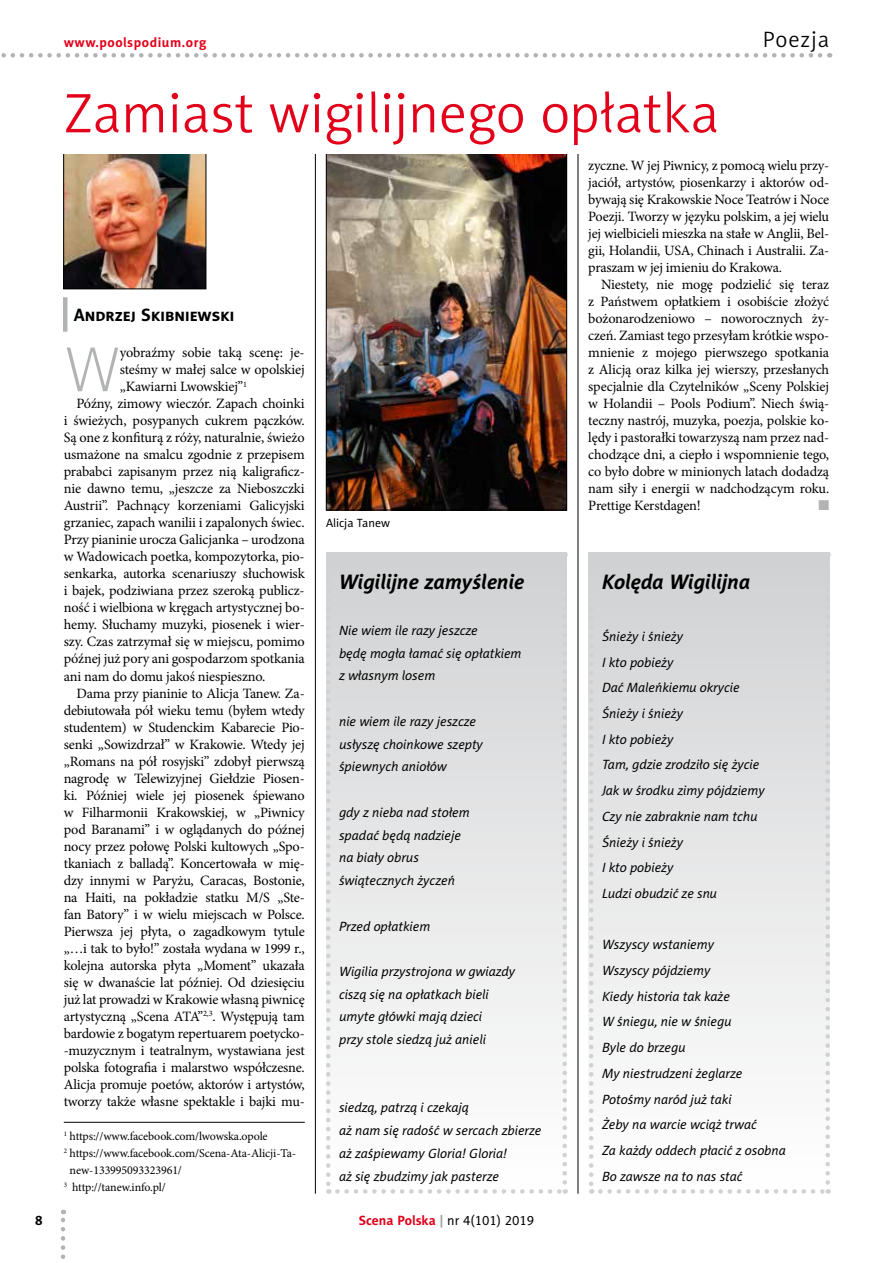
<style>
.page{position:relative;width:893px;height:1263px;background:#fff}
.page>*{position:absolute;margin:0;border:0;box-sizing:border-box;transform-origin:0 0}
.t1{font:64.5px "Naomi Sans EFN Thin";color:#b1b3b4}
.t2{font:56.25px "Naomi Sans EFN Light";color:#e2001a}
.t3{font:22.5px "Naomi Sans EFN Light";letter-spacing:.04em;color:#000}
.t4{font:italic 700 21px "Naomi Sans EFN";color:#000}
.t5{font:700 18px "Naomi Sans EFN";color:#000}
.t6{font:14.25px/17px "Minion Pro";letter-spacing:-.015em;color:#000;text-align:justify}
.t7{font:14.25px "Zapf Dingbats ITC";color:#b1b3b4}
.t8{font:italic 13.5px/25.7px "Naomi Sans EFN";color:#000}
.t9{font:13.5px "Naomi Sans EFN";color:#000}
.t10{font:700 13.5px "Naomi Sans EFN";letter-spacing:.04em;color:#e2001a}
.t11{font:700 13.5px "Naomi Sans EFN";color:#000}
.t12{font:12px "Minion Pro";letter-spacing:-.01em;color:#000}
.t13{font:12px "Naomi Sans EFN";color:#000}
.s1{font-weight:700;color:#e2001a}
.s2{font-weight:700;color:#9c9e9f}
</style>
<div class="page">
<svg style="left:61px;top:1210px;width:4px;height:49px"></svg>
<hr style="left:315px;top:85px;width:1px;height:1109px;background:#000">
<hr style="left:578px;top:85px;width:1px;height:1109px;background:#000">
<svg style="left:1px;top:53px;width:819px;height:5px"></svg>
<hr style="left:63px;top:297px;width:4px;height:35px;background:#b1b3b4">
<img style="left:65px;top:155px;width:139px;height:132px">
<div style="left:63px;top:153px;width:143px;height:136px;border:1px solid #000"></div>
<img style="left:328px;top:155px;width:237px;height:353px">
<div style="left:326px;top:153px;width:241px;height:357px;border:1px solid #000"></div>
<div style="left:64px;top:85px;width:765px;height:68px;background:#fff"></div>
<hr style="left:64px;top:1122px;width:241px;height:1px;background:#000">
<div style="left:589px;top:552px;width:241px;height:642px;background:linear-gradient(to bottom,#d0d1d2,#fff)"></div>
<svg style="left:589px;top:564px;width:4px;height:630px"></svg>
<svg style="left:600px;top:1189px;width:229px;height:5px"></svg>
<svg style="left:825px;top:552px;width:5px;height:630px"></svg>
<svg style="left:591px;top:552px;width:228px;height:5px"></svg>
<div style="left:326px;top:552px;width:241px;height:642px;background:linear-gradient(to bottom,#d0d1d2,#fff)"></div>
<svg style="left:326px;top:564px;width:4px;height:630px"></svg>
<svg style="left:337px;top:1189px;width:229px;height:5px"></svg>
<svg style="left:562px;top:552px;width:5px;height:630px"></svg>
<svg style="left:328px;top:552px;width:228px;height:5px"></svg>
<p class="t10" style="left:64px;top:34px;width:144px">www.poolspodium.org</p>
<h2 class="t2" style="left:64px;top:81px;width:657px">Zamiast wigilijnego opłatka</h2>
<h3 class="t3" style="left:763px;top:26px;width:68px">Poezja</h3>
<p class="t5" style="left:74px;top:304px;width:162px">Andrzej Skibniewski</p>
<h1 class="t1" style="left:64px;top:334px;width:58px">W</h1>
<p class="t6" style="left:120px;top:344px;width:186px">yobraźmy sobie taką scenę: je-</p>
<p class="t6" style="left:120px;top:361px;width:186px">steśmy w małej salce w opolskiej</p>
<p class="t6" style="left:120px;top:378px;width:129px">„Kawiarni Lwowskiej”<sup>1</sup></p>
<p class="t6" style="left:77px;top:395px;width:230px">Późny, zimowy wieczór. Zapach choinki</p>
<p class="t6" style="left:64px;top:412px;width:242px">i świeżych, posypanych cukrem pączków.</p>
<p class="t6" style="left:64px;top:429px;width:242px">Są one z konfiturą z róży, naturalnie, świeżo</p>
<p class="t6" style="left:64px;top:446px;width:242px">usmażone na smalcu zgodnie z przepisem</p>
<p class="t6" style="left:64px;top:463px;width:242px">prababci zapisanym przez nią kaligraficz-</p>
<p class="t6" style="left:64px;top:480px;width:242px">nie dawno temu, „jeszcze za Nieboszczki</p>
<p class="t6" style="left:64px;top:497px;width:242px">Austrii”. Pachnący korzeniami Galicyjski</p>
<p class="t6" style="left:64px;top:514px;width:242px">grzaniec, zapach wanilii i zapalonych świec.</p>
<p class="t6" style="left:64px;top:531px;width:242px">Przy pianinie urocza Galicjanka – urodzona</p>
<p class="t6" style="left:64px;top:548px;width:242px">w Wadowicach poetka, kompozytorka, pio-</p>
<p class="t6" style="left:64px;top:565px;width:242px">senkarka, autorka scenariuszy słuchowisk</p>
<p class="t6" style="left:64px;top:582px;width:242px">i bajek, podziwiana przez szeroką publicz-</p>
<p class="t6" style="left:64px;top:599px;width:242px">ność i wielbiona w kręgach artystycznej bo-</p>
<p class="t6" style="left:64px;top:616px;width:242px">hemy. Słuchamy muzyki, piosenek i wier-</p>
<p class="t6" style="left:64px;top:633px;width:242px">szy. Czas zatrzymał się w miejscu, pomimo</p>
<p class="t6" style="left:64px;top:650px;width:242px">późnej już pory ani gospodarzom spotkania</p>
<p class="t6" style="left:64px;top:667px;width:203px">ani nam do domu jakoś niespieszno.</p>
<p class="t6" style="left:77px;top:684px;width:230px">Dama przy pianinie to Alicja Tanew. Za-</p>
<p class="t6" style="left:64px;top:701px;width:242px">debiutowała pół wieku temu (byłem wtedy</p>
<p class="t6" style="left:64px;top:719px;width:242px">studentem) w Studenckim Kabarecie Pio-</p>
<p class="t6" style="left:64px;top:736px;width:242px">senki „Sowizdrzał” w Krakowie. Wtedy jej</p>
<p class="t6" style="left:64px;top:753px;width:242px">„Romans na pół rosyjski” zdobył pierwszą</p>
<p class="t6" style="left:64px;top:770px;width:242px">nagrodę w Telewizyjnej Giełdzie Piosen-</p>
<p class="t6" style="left:64px;top:787px;width:242px">ki. Później wiele jej piosenek śpiewano</p>
<p class="t6" style="left:64px;top:804px;width:242px">w Filharmonii Krakowskiej, w „Piwnicy</p>
<p class="t6" style="left:64px;top:821px;width:242px">pod Baranami” i w oglądanych do późnej</p>
<p class="t6" style="left:64px;top:838px;width:242px">nocy przez połowę Polski kultowych „Spo-</p>
<p class="t6" style="left:64px;top:855px;width:242px">tkaniach z balladą”. Koncertowała w mię-</p>
<p class="t6" style="left:64px;top:872px;width:242px">dzy innymi w Paryżu, Caracas, Bostonie,</p>
<p class="t6" style="left:64px;top:889px;width:242px">na Haiti, na pokładzie statku M/S „Ste-</p>
<p class="t6" style="left:64px;top:906px;width:242px">fan Batory” i w wielu miejscach w Polsce.</p>
<p class="t6" style="left:64px;top:923px;width:242px">Pierwsza jej płyta, o zagadkowym tytule</p>
<p class="t6" style="left:64px;top:940px;width:242px">„…i tak to było!” została wydana w 1999 r.,</p>
<p class="t6" style="left:64px;top:957px;width:242px">kolejna autorska płyta „Moment” ukazała</p>
<p class="t6" style="left:64px;top:974px;width:242px">się w dwanaście lat później. Od dziesięciu</p>
<p class="t6" style="left:64px;top:991px;width:242px">już lat prowadzi w Krakowie własną piwnicę</p>
<p class="t6" style="left:64px;top:1008px;width:242px">artystyczną „Scena ATA”<sup>2,3</sup>. Występują tam</p>
<p class="t6" style="left:64px;top:1025px;width:242px">bardowie z bogatym repertuarem poetycko-</p>
<p class="t6" style="left:64px;top:1042px;width:242px">-muzycznym i teatralnym, wystawiana jest</p>
<p class="t6" style="left:64px;top:1059px;width:242px">polska fotografia i malarstwo współczesne.</p>
<p class="t6" style="left:64px;top:1076px;width:242px">Alicja promuje poetów, aktorów i artystów,</p>
<p class="t6" style="left:64px;top:1093px;width:242px">tworzy także własne spektakle i bajki mu-</p>
<p class="t12" style="left:64px;top:1128px;width:205px"><sup>1</sup> https://www.facebook.com/lwowska.opole</p>
<p class="t12" style="left:64px;top:1145px;width:234px"><sup>2</sup> https://www.facebook.com/Scena-Ata-Alicji-Ta-</p>
<p class="t12" style="left:70px;top:1162px;width:114px">new-133995093323961/</p>
<p class="t12" style="left:64px;top:1179px;width:103px"><sup>3</sup> http://tanew.info.pl/</p>
<p class="t13" style="left:326px;top:516px;width:66px">Alicja Tanew</p>
<h3 class="t4" style="left:339px;top:570px;width:187px">Wigilijne zamyślenie</h3>
<p class="t8" style="left:339px;top:619px;width:184px;line-height:22.8px">Nie wiem ile razy jeszcze<br>będę mogła łamać się opłatkiem z własnym losem</p>
<p class="t8" style="left:339px;top:710px;width:145px;line-height:22.8px">nie wiem ile razy jeszcze usłyszę choinkowe szepty śpiewnych aniołów</p>
<p class="t8" style="left:339px;top:801px;width:132px;line-height:22.8px">gdy z nieba nad stołem spadać będą nadzieje na biały obrus świątecznych życzeń</p>
<p class="t8" style="left:339px;top:913px;width:93px">Przed opłatkiem</p>
<p class="t8" style="left:339px;top:960px;width:178px;line-height:22.8px">Wigilia przystrojona w gwiazdy ciszą się na opłatkach bieli umyte główki mają dzieci<br>przy stole siedzą już anieli</p>
<p class="t8" style="left:339px;top:1096px;width:204px;line-height:22.8px">siedzą, patrzą i czekają<br>aż nam się radość w sercach zbierze aż zaśpiewamy Gloria! Gloria!<br>aż się zbudzimy jak pasterze</p>
<p class="t11" style="left:35px;top:1212px;width:9px">8</p>
<p class="t9" style="left:359px;top:1212px;width:177px"><span class="s1">Scena Polska</span> <span class="s2">|</span> nr 4(101) 2019</p>
<p class="t6" style="left:588px;top:157px;width:242px">zyczne. W jej Piwnicy, z pomocą wielu przy&shy;jaciół, artystów, piosenkarzy i aktorów od&shy;bywają się Krakowskie Noce Teatrów i Noce Poezji. Tworzy w języku polskim, a jej wielu jej wielbicieli mieszka na stałe w Anglii, Bel&shy;gii, Holandii, USA, Chinach i Australii. Za&shy;praszam w jej imieniu do Krakowa.</p>
<p class="t6" style="left:588px;top:276px;width:242px;text-indent:13px">Niestety, nie mogę podzielić się teraz z Państwem opłatkiem i osobiście złożyć bożonarodzeniowo – noworocznych ży&shy;czeń. Zamiast tego przesyłam krótkie wspo&shy;mnienie z mojego pierwszego spotkania z Alicją oraz kilka jej wierszy, przesłanych specjalnie dla Czytelników „Sceny Polskiej w Holandii – Pools Podium”. Niech świą&shy;teczny nastrój, muzyka, poezja, polskie ko&shy;lędy i pastorałki towarzyszą nam przez nad&shy;chodzące dni, a ciepło i wspomnienie tego, co było dobre w minionych latach dodadzą nam siły i energii w nadchodzącym roku.<br>Prettige Kerstdagen!</p>
<p class="t7" style="left:818px;top:499px;width:12px">■</p>
<h3 class="t4" style="left:602px;top:570px;width:150px">Kolęda Wigilijna</h3>
<p class="t8" style="left:602px;top:624px;width:164px">Śnieży i śnieży<br>I kto pobieży<br>Dać Maleńkiemu okrycie<br>Śnieży i śnieży<br>I kto pobieży<br>Tam, gdzie zrodziło się życie<br>Jak w środku zimy pójdziemy<br>Czy nie zabraknie nam tchu<br>Śnieży i śnieży<br>I kto pobieży<br>Ludzi obudzić ze snu</p>
<p class="t8" style="left:602px;top:932px;width:185px">Wszyscy wstaniemy<br>Wszyscy pójdziemy<br>Kiedy historia tak każe<br>W śniegu, nie w śniegu<br>Byle do brzegu<br>My niestrudzeni żeglarze<br>Potośmy naród już taki<br>Żeby na warcie wciąż trwać<br>Za każdy oddech płacić z osobna<br>Bo zawsze na to nas stać</p>
</div>
